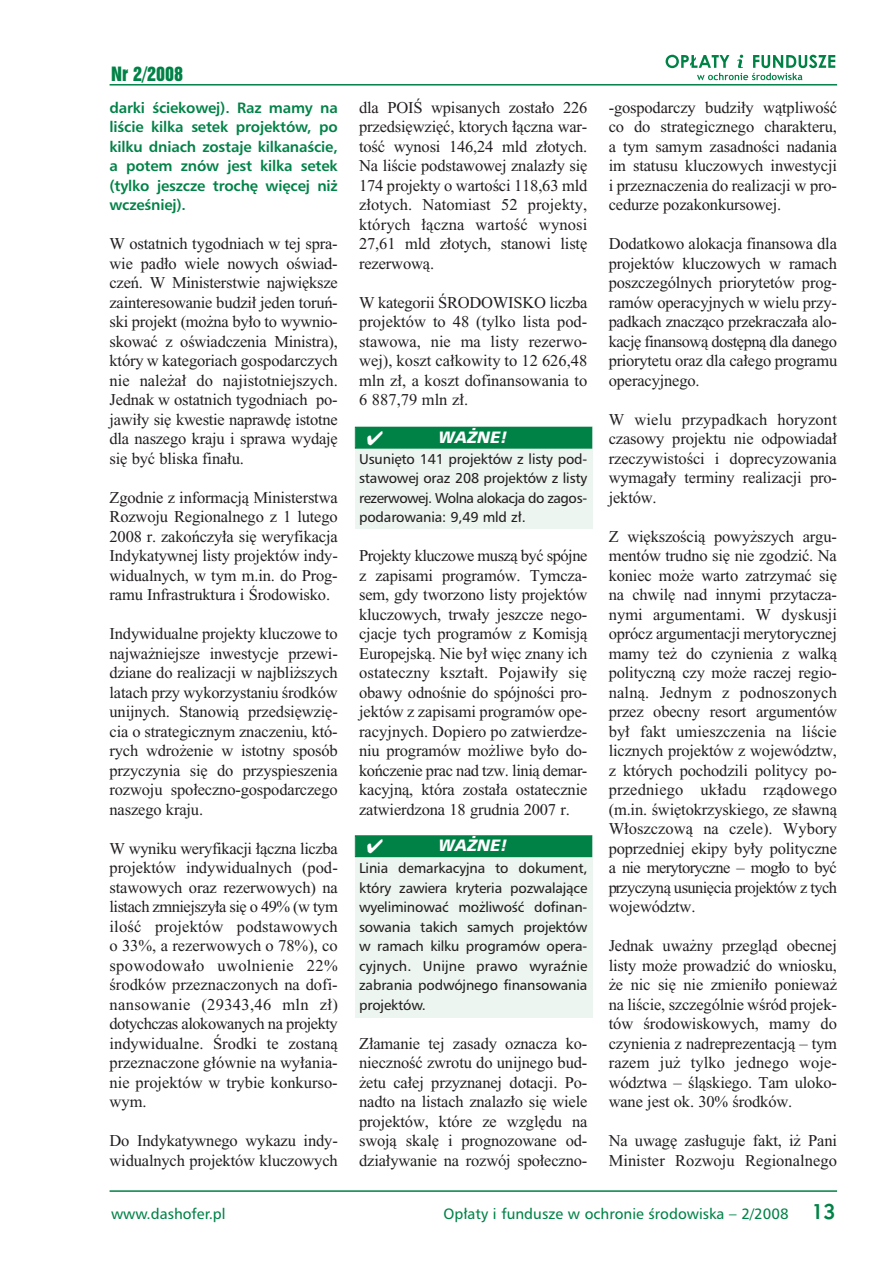
<style>
.page{position:relative;width:893px;height:1262px;background:#fff}
.page>*{position:absolute;margin:0;border:0;box-sizing:border-box;transform-origin:0 0}
.t1{font:18px "Swiss Nine Twenty One PL";color:#008247}
.t2{font:16.5px/19.5px "Ptimes New Roman";letter-spacing:-.01em;color:#231f20;text-align:justify}
.t3{font:italic 900 16.5px "Humanist Triple Seven PL";letter-spacing:-.01em;color:#fff}
.t4{font:700 15px/19.5px "Humanist Triple Seven PL";letter-spacing:-.01em;color:#008247;text-align:justify}
.t5{font:15px "Humanist Triple Seven PL";color:#008247}
.t6{font:14.25px/19.5px "Humanist Triple Seven PL";letter-spacing:-.01em;color:#231f20;text-align:justify}
.s1{font-family:"Geometric Four Fifteen PL";font-weight:500;font-size:21px}
</style>
<div class="page">
<div style="left:355px;top:835px;width:237px;height:182px;background:#ecf5f0"></div>
<div style="left:356px;top:836px;width:235px;height:20px;background:#008247"></div>
<div style="left:355px;top:835px;width:237px;height:22px;border:1px solid #008247"></div>
<div style="left:355px;top:427px;width:237px;height:102px;background:#ecf5f0"></div>
<div style="left:356px;top:428px;width:235px;height:20px;background:#008247"></div>
<div style="left:355px;top:427px;width:237px;height:21px;border:1px solid #008247"></div>
<hr style="left:110px;top:1190px;width:727px;height:1px;background:#008247">
<hr style="left:110px;top:84px;width:727px;height:2px;background:#008247">
<svg style="left:665px;top:55px;width:170px;height:25px"></svg>
<p class="t1" style="left:111px;top:66px;width:74px">Nr 2/2008</p>
<p class="t4" style="left:109px;top:98px;width:230px">darki Êciekowej). Raz mamy na liÊcie kilka setek projektów, po kilku dniach zostaje kilkanaÊcie, a potem znów jest kilka setek (tylko jeszcze troch´ wi´cej ni˝ wczeÊniej).</p>
<p class="t2" style="left:109px;top:236px;width:230px">W ostatnich tygodniach w tej spra&shy;wie pad∏o wiele nowych oÊwiad&shy;czeƒ. W Ministerstwie najwi´ksze zainteresowanie budzi∏ jeden toruƒ&shy;ski projekt (mo˝na by∏o to wywnio&shy;skowaç z oÊwiadczenia Ministra), który w kategoriach gospodarczych nie nale˝a∏ do najistotniejszych.<br>Jednak w ostatnich tygodniach po&shy;jawi∏y si´ kwestie naprawd´ istotne dla naszego kraju i sprawa wydaj´ si´ byç bliska fina∏u.</p>
<p class="t2" style="left:109px;top:489px;width:230px">Zgodnie z informacjà Ministerstwa Rozwoju Regionalnego z 1 lutego 2008 r. zakoƒczy∏a si´ weryfikacja Indykatywnej listy projektów indy&shy;widualnych, w tym m.in. do Prog&shy;ramu Infrastruktura i Ârodowisko.</p>
<p class="t2" style="left:109px;top:626px;width:230px">Indywidualne projekty kluczowe to najwa˝niejsze inwestycje przewi&shy;dziane do realizacji w najbli˝szych latach przy wykorzystaniu Êrodków unijnych. Stanowià przedsi´wzi´- cia o strategicznym znaczeniu, któ&shy;rych wdro˝enie w istotny sposób przyczynia si´ do przyspieszenia rozwoju spo∏eczno-gospodarczego naszego kraju.</p>
<p class="t2" style="left:109px;top:840px;width:230px">W wyniku weryfikacji ∏àczna liczba projektów indywidualnych (pod&shy;stawowych oraz rezerwowych) na listach zmniejszy∏a si´ o 49% (w tym iloÊç projektów podstawowych o 33%, a rezerwowych o 78%), co spowodowa∏o uwolnienie 22% Êrodków przeznaczonych na dofi&shy;nansowanie (29343,46 mln z∏) dotychczas alokowanych na projekty indywidualne. Ârodki te zostanà przeznaczone g∏ównie na wy∏ania&shy;nie projektów w trybie konkurso&shy;wym.</p>
<p class="t2" style="left:109px;top:1133px;width:230px">Do Indykatywnego wykazu indy&shy;widualnych projektów kluczowych</p>
<p class="t2" style="left:359px;top:99px;width:230px">dla POIÂ wpisanych zosta∏o 226 przedsi´wzi´ç, ktorych ∏àczna war&shy;toÊç wynosi 146,24 mld z∏otych.<br>Na liÊcie podstawowej znalaz∏y si´ 174 projekty o wartoÊci 118,63 mld z∏otych. Natomiast 52 projekty, których ∏àczna wartoÊç wynosi 27,61 mld z∏otych, stanowi list´ rezerwowà.</p>
<p class="t2" style="left:359px;top:294px;width:230px">W kategorii ÂRODOWISKO liczba projektów to 48 (tylko lista pod&shy;stawowa, nie ma listy rezerwo&shy;wej), koszt ca∏kowity to 12 626,48 mln z∏, a koszt dofinansowania to 6 887,79 mln z∏.</p>
<p class="t3" style="left:439px;top:430px;width:70px">WA˚NE!</p>
<p class="t6" style="left:359px;top:449px;width:230px">Usuni´to 141 projektów z listy pod&shy;stawowej oraz 208 projektów z listy rezerwowej. Wolna alokacja do zagos&shy;podarowania: 9,49 mld z∏.</p>
<p class="t2" style="left:359px;top:548px;width:230px">Projekty kluczowe muszà byç spójne z zapisami programów. Tymcza&shy;sem, gdy tworzono listy projektów kluczowych, trwa∏y jeszcze nego&shy;cjacje tych programów z Komisjà Europejskà. Nie by∏ wi´c znany ich ostateczny kszta∏t. Pojawi∏y si´ obawy odnoÊnie do spójnoÊci pro&shy;jektów z zapisami programów ope&shy;racyjnych. Dopiero po zatwierdze&shy;niu programów mo˝liwe by∏o do&shy;koƒczenie prac nad tzw. linià demar&shy;kacyjnà, która zosta∏a ostatecznie zatwierdzona 18 grudnia 2007 r.</p>
<p class="t3" style="left:439px;top:838px;width:70px">WA˚NE!</p>
<p class="t6" style="left:359px;top:859px;width:230px">Linia demarkacyjna to dokument, który zawiera kryteria pozwalajàce wyeliminowaç mo˝liwoÊç dofinan&shy;sowania takich samych projektów w ramach kilku programów opera&shy;cyjnych. Unijne prawo wyraênie zabrania podwójnego finansowania projektów.</p>
<p class="t2" style="left:359px;top:1035px;width:230px">Z∏amanie tej zasady oznacza ko&shy;niecznoÊç zwrotu do unijnego bud-˝etu ca∏ej przyznanej dotacji. Po&shy;nadto na listach znalaz∏o si´ wiele projektów, które ze wzgl´du na swojà skal´ i prognozowane od&shy;dzia∏ywanie na rozwój spo∏eczno-</p>
<p class="t2" style="left:608px;top:99px;width:230px">-gospodarczy budzi∏y wàtpliwoÊç co do strategicznego charakteru, a tym samym zasadnoÊci nadania im statusu kluczowych inwestycji i przeznaczenia do realizacji w pro&shy;cedurze pozakonkursowej.</p>
<p class="t2" style="left:608px;top:236px;width:230px">Dodatkowo alokacja finansowa dla projektów kluczowych w ramach poszczególnych priorytetów prog&shy;ramów operacyjnych w wielu przy&shy;padkach znaczàco przekracza∏a alo&shy;kacj´ finansowà dost´pnà dla danego priorytetu oraz dla ca∏ego programu operacyjnego.</p>
<p class="t2" style="left:608px;top:411px;width:230px">W wielu przypadkach horyzont czasowy projektu nie odpowiada∏ rzeczywistoÊci i doprecyzowania wymaga∏y terminy realizacji pro&shy;jektów.</p>
<p class="t2" style="left:608px;top:528px;width:230px">Z wi´kszoÊcià powy˝szych argu&shy;mentów trudno si´ nie zgodziç. Na koniec mo˝e warto zatrzymaç si´ na chwil´ nad innymi przytacza&shy;nymi argumentami. W dyskusji oprócz argumentacji merytorycznej mamy te˝ do czynienia z walkà politycznà czy mo˝e raczej regio&shy;nalnà. Jednym z podnoszonych przez obecny resort argumentów by∏ fakt umieszczenia na liÊcie licznych projektów z województw, z których pochodzili politycy po&shy;przedniego uk∏adu rzàdowego (m.in. Êwi´tokrzyskiego, ze s∏awnà W∏oszczowà na czele). Wybory poprzedniej ekipy by∏y polityczne a nie merytoryczne – mog∏o to byç przyczynà usuni´cia projektów z tych województw.</p>
<p class="t2" style="left:608px;top:938px;width:230px">Jednak uwa˝ny przeglàd obecnej listy mo˝e prowadziç do wniosku, ˝e nic si´ nie zmieni∏o poniewa˝ na liÊcie, szczególnie wÊród projek&shy;tów Êrodowiskowych, mamy do czynienia z nadreprezentacjà – tym razem ju˝ tylko jednego woje&shy;wództwa – Êlàskiego. Tam uloko&shy;wane jest ok. 30% Êrodków.</p>
<p class="t2" style="left:608px;top:1133px;width:230px">Na uwag´ zas∏uguje fakt, i˝ Pani<br>Minister Rozwoju Regionalnego</p>
<p class="t5" style="left:111px;top:1207px;width:116px">www.dashofer.pl</p>
<p class="t5" style="left:443px;top:1207px;width:393px">Op∏aty i fundusze w ochronie Êrodowiska – 2/2008 <span class="s1">13</span></p>
</div>
